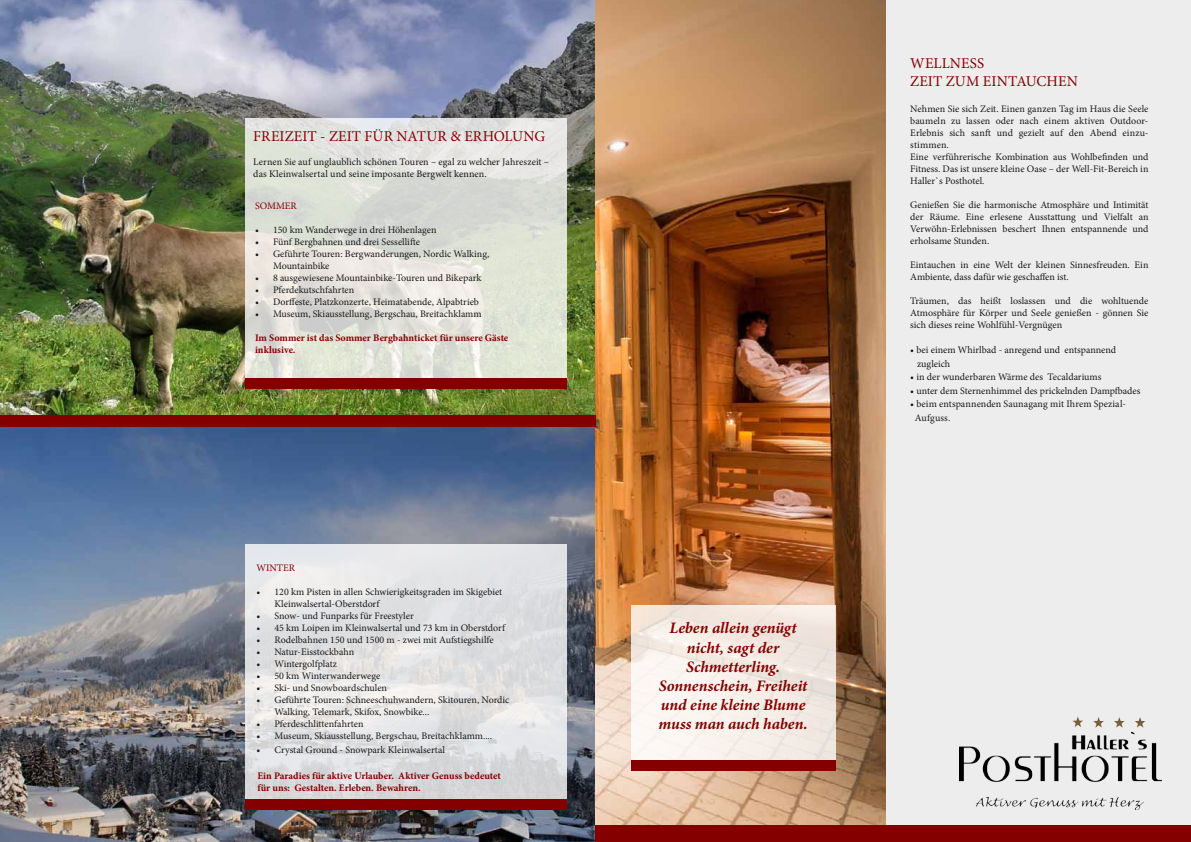
<style>
.page{position:relative;width:1191px;height:842px;background:#fff}
.page>*{position:absolute;margin:0;border:0;box-sizing:border-box;transform-origin:0 0}
.t1{font:italic 700 16px/19.2px "Minion Pro";letter-spacing:-.005em;color:#840000;text-align:center}
.t2{font:15px/18px "Minion Pro";letter-spacing:.005em;color:#840000}
.t3{font:10px/12px "Minion Pro";color:#191919}
.t4{font:700 10px/12px "Minion Pro";color:#840000}
.t5{font:10px "Minion Pro";color:#840000}
</style>
<div class="page">
<img style="left:0;top:427px;width:595px;height:415px">
<img style="left:0;top:0;width:595px;height:415px">
<svg style="left:245px;top:544px;width:322px;height:255px;background:#e1e1e3"></svg>
<div style="left:245px;top:799px;width:322px;height:10px;background:#840000"></div>
<svg style="left:245px;top:118px;width:322px;height:261px;background:#e0e0d9"></svg>
<div style="left:245px;top:379px;width:322px;height:10px;background:#840000"></div>
<div style="left:595px;top:0;width:596px;height:842px;background:#ededed"></div>
<img style="left:959px;top:716px;width:202px;height:94px">
<img style="left:595px;top:0;width:291px;height:825px">
<svg style="left:631px;top:605px;width:204px;height:156px"></svg>
<div style="left:631px;top:761px;width:204px;height:10px;background:#840000"></div>
<div style="left:0;top:415px;width:595px;height:12px;background:#840000"></div>
<div style="left:595px;top:825px;width:596px;height:17px;background:#840000"></div>
<h2 class="t2" style="left:253px;top:127px;width:293px">FREIZEIT - ZEIT FÜR NATUR &amp; ERHOLUNG</h2>
<p class="t3" style="left:253px;top:156px;width:297px">Lernen Sie auf unglaublich schönen Touren – egal zu welcher Jahreszeit – das Kleinwalsertal und seine imposante Bergwelt kennen.</p>
<p class="t5" style="left:255px;top:199px;width:43px">SOMMER</p>
<p class="t3" style="left:255px;top:224px;width:183px">• 150 km Wanderwege in drei Höhenlagen</p>
<p class="t3" style="left:255px;top:236px;width:166px">• Fünf Bergbahnen und drei Sessellifte</p>
<p class="t3" style="left:273px;top:248px;width:218px;text-indent:-18px">• Geführte Touren: Bergwanderungen, Nordic Walking,<br>Mountainbike</p>
<p class="t3" style="left:255px;top:272px;width:228px">• 8 ausgewiesene Mountainbike-Touren und Bikepark</p>
<p class="t3" style="left:255px;top:284px;width:101px">• Pferdekutschfahrten</p>
<p class="t3" style="left:255px;top:296px;width:225px">• Dorffeste, Platzkonzerte, Heimatabende, Alpabtrieb</p>
<p class="t3" style="left:255px;top:308px;width:228px">• Museum, Skiausstellung, Bergschau, Breitachklamm</p>
<p class="t4" style="left:255px;top:332px;width:255px">Im Sommer ist das Sommer Bergbahnticket für unsere Gäste inklusive.</p>
<p class="t5" style="left:256px;top:561px;width:40px">WINTER</p>
<p class="t3" style="left:274px;top:586px;width:229px;text-indent:-18px">• 120 km Pisten in allen Schwierigkeitsgraden im Skigebiet<br>Kleinwalsertal-Oberstdorf</p>
<p class="t3" style="left:256px;top:610px;width:159px">• Snow- und Funparks für Freestyler</p>
<p class="t3" style="left:256px;top:622px;width:250px">• 45 km Loipen im Kleinwalsertal und 73 km in Oberstdorf</p>
<p class="t3" style="left:256px;top:634px;width:239px">• Rodelbahnen 150 und 1500 m - zwei mit Aufstiegshilfe</p>
<p class="t3" style="left:256px;top:646px;width:99px">• Natur-Eisstockbahn</p>
<p class="t3" style="left:256px;top:658px;width:82px">• Wintergolfplatz</p>
<p class="t3" style="left:256px;top:670px;width:125px">• 50 km Winterwanderwege</p>
<p class="t3" style="left:256px;top:682px;width:132px">• Ski- und Snowboardschulen</p>
<p class="t3" style="left:274px;top:694px;width:236px;text-indent:-18px">• Geführte Touren: Schneeschuhwandern, Skitouren, Nordic<br>Walking, Telemark, Skifox, Snowbike...</p>
<p class="t3" style="left:256px;top:718px;width:109px">• Pferdeschlittenfahrten</p>
<p class="t3" style="left:256px;top:730px;width:237px">• Museum, Skiausstellung, Bergschau, Breitachklamm....</p>
<p class="t3" style="left:256px;top:744px;width:190px">• Crystal Ground - Snowpark Kleinwalsertal</p>
<p class="t4" style="left:257px;top:769px;width:245px">Ein Paradies für aktive Urlauber. Aktiver Genuss bedeutet für uns: Gestalten. Erleben. Bewahren.</p>
<h1 class="t1" style="left:658px;top:618px;width:151px">Leben allein genügt nicht, sagt der<br>Schmetterling.<br>Sonnenschein, Freiheit und eine kleine Blume muss man auch haben.</h1>
<h2 class="t2" style="left:910px;top:54px;width:169px">WELLNESS<br>ZEIT ZUM EINTAUCHEN</h2>
<p class="t3" style="left:910px;top:102px;width:240px">Nehmen Sie sich Zeit. Einen ganzen Tag im Haus die Seele baumeln zu lassen oder nach einem aktiven Outdoor-Erlebnis sich sanft und gezielt auf den Abend einzu&shy;stimmen.<br>Eine verführerische Kombination aus Wohlbefinden und Fitness. Das ist unsere kleine Oase – der Well-Fit-Bereich in Haller`s Posthotel.</p>
<p class="t3" style="left:910px;top:198px;width:240px;text-align:justify">Genießen Sie die harmonische Atmosphäre und Intimität der Räume. Eine erlesene Ausstattung und Vielfalt an Verwöhn-Erlebnissen beschert Ihnen entspannende und erholsame Stunden.</p>
<p class="t3" style="left:910px;top:258px;width:240px">Eintauchen in eine Welt der kleinen Sinnesfreuden. Ein<br>Ambiente, dass dafür wie geschaffen ist.</p>
<p class="t3" style="left:910px;top:294px;width:240px;text-align:justify">Träumen, das heißt loslassen und die wohltuende Atmosphäre für Körper und Seele genießen - gönnen Sie sich dieses reine Wohlfühl-Vergnügen</p>
<p class="t3" style="left:917px;top:343px;width:201px;line-height:13.5px;text-indent:-7px">• bei einem Whirlbad - anregend und entspannend zugleich</p>
<p class="t3" style="left:910px;top:371px;width:193px">• in der wunderbaren Wärme des Tecaldariums</p>
<p class="t3" style="left:910px;top:384px;width:232px">• unter dem Sternenhimmel des prickelnden Dampfbades</p>
<p class="t3" style="left:914px;top:397px;width:213px;line-height:13.5px;text-indent:-5px">• beim entspannenden Saunagang mit Ihrem Spezial-<br>Aufguss.</p>
</div>
